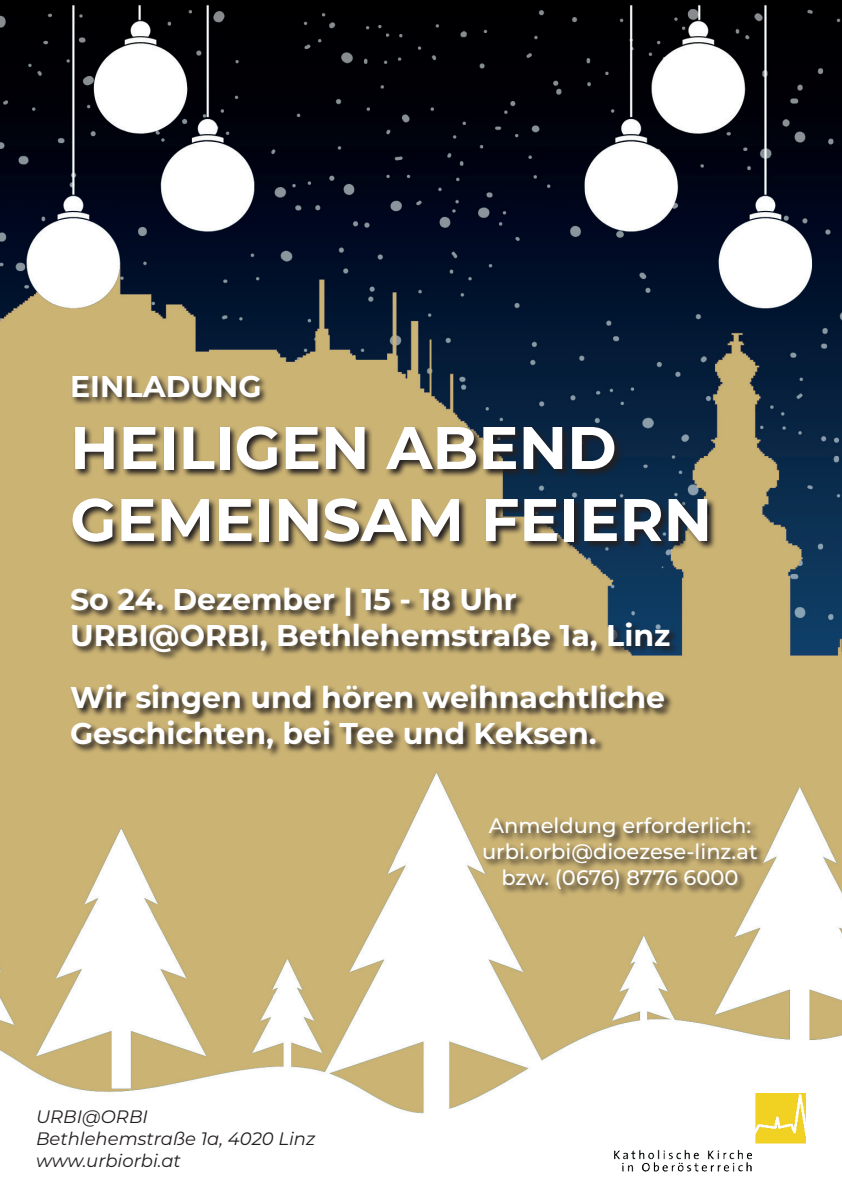
<style>
.page{position:relative;width:842px;height:1191px;background:#fff}
.page>*{position:absolute;margin:0;border:0;box-sizing:border-box;transform-origin:0 0}
.t1{font:700 60px/72px "Montserrat";color:#fff}
.t2{font:700 30px/36px "Montserrat";color:#fff}
.t3{font:500 21px/25.8px "Montserrat";color:#fff;text-align:center}
.t4{font:italic 18px/21.6px "Montserrat";color:#231f20}
</style>
<div class="page">
<img style="left:0;top:0;width:842px;height:1172px">
<img style="left:615px;top:1093px;width:191px;height:78px">
<svg style="left:70px;top:586px;width:609px;height:172px;background:#a39263"></svg>
<svg style="left:71px;top:374px;width:646px;height:177px;background:#6e6a53"></svg>
<svg style="left:482px;top:816px;width:284px;height:82px;background:#b09c67"></svg>
<p class="t2" style="left:70px;top:367px;width:193px">EINLADUNG</p>
<h1 class="t1" style="left:70px;top:409px;width:643px">HEILIGEN ABEND<br>GEMEINSAM FEIERN</h1>
<p class="t2" style="left:70px;top:580px;width:602px">So 24. Dezember | 15 - 18 Uhr<br>URBI@ORBI, Bethlehemstraße 1a, Linz</p>
<p class="t2" style="left:70px;top:678px;width:597px">Wir singen und hören weihnachtliche<br>Geschichten, bei Tee und Keksen.</p>
<p class="t4" style="left:36px;top:1105px;width:281px">URBI@ORBI<br>Bethlehemstraße 1a, 4020 Linz www.urbiorbi.at</p>
<p class="t3" style="left:482px;top:812px;width:277px">Anmeldung erforderlich: urbi.orbi@dioezese-linz.at bzw. (0676) 8776 6000</p>
</div>
